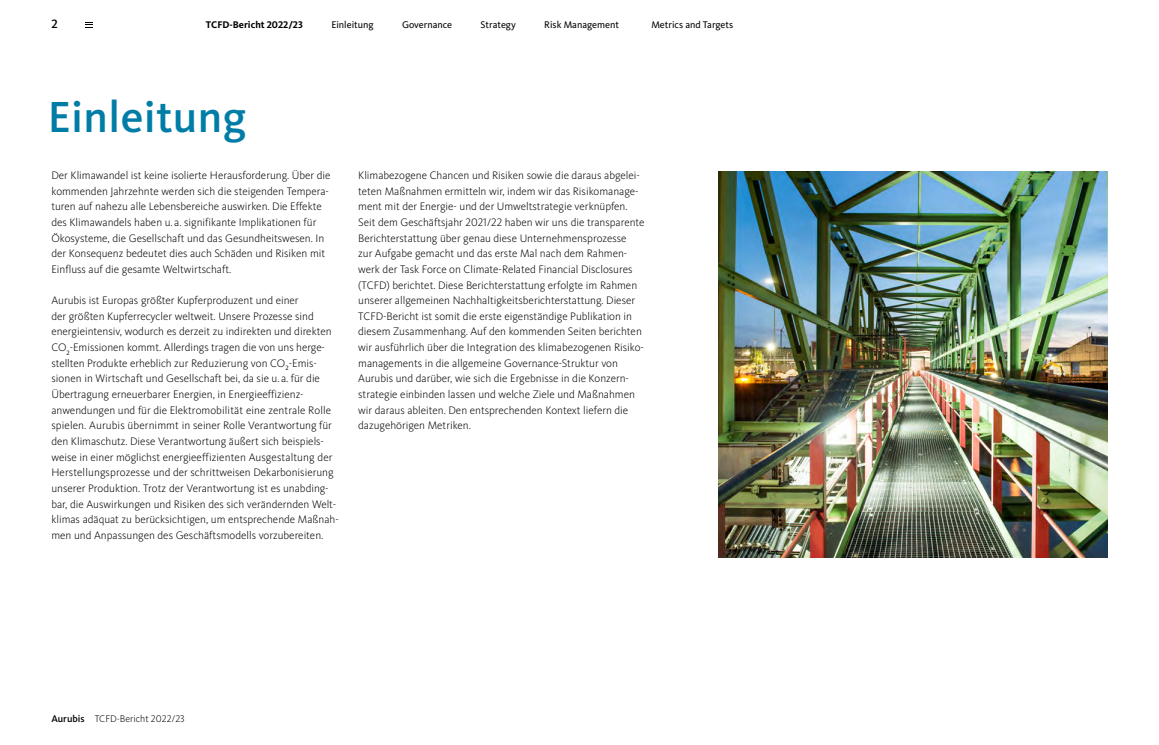
<style>
.page{position:relative;width:1159px;height:745px;background:#fff}
.page>*{position:absolute;margin:0;border:0;box-sizing:border-box;transform-origin:0 0}
.t1{font:500 45px "Kievit Pro";letter-spacing:.01em;color:#007da7}
.t2{font:500 12.5px "Kievit Pro";color:#000}
.t3{font:300 11.25px/15.6px "Kievit Pro";color:#000}
.t4{font:10px "Kievit Pro";color:#000}
.t5{font:300 10px "Kievit Pro";color:#000}
.t6{font:700 10px "Kievit Pro";color:#000}
.s1{font-weight:500}
</style>
<div class="page">
<img style="left:718px;top:171px;width:389px;height:385px">
<svg style="left:86px;top:22px;width:7px;height:6px"></svg>
<p class="t2" style="left:51px;top:16px;width:8px">2</p>
<p class="t6" style="left:206px;top:18px;width:98px">TCFD-Bericht 2022/23</p>
<p class="t4" style="left:331px;top:18px;width:44px">Einleitung</p>
<p class="t4" style="left:402px;top:18px;width:52px">Governance</p>
<p class="t4" style="left:480px;top:18px;width:37px">Strategy</p>
<p class="t4" style="left:544px;top:18px;width:76px">Risk Management</p>
<p class="t4" style="left:651px;top:18px;width:83px">Metrics and Targets</p>
<h1 class="t1" style="left:48px;top:90px;width:200px">Einleitung</h1>
<p class="t3" style="left:51px;top:167px;width:281px">Der Klimawandel ist keine isolierte Herausforderung. Über die kommenden Jahrzehnte werden sich die steigenden Tempera&shy;turen auf nahezu alle Lebensbereiche auswirken. Die Effekte des Klimawandels haben u. a. signifikante Implikationen für Ökosysteme, die Gesellschaft und das Gesundheitswesen. In der Konsequenz bedeutet dies auch Schäden und Risiken mit Einfluss auf die gesamte Weltwirtschaft.</p>
<p class="t3" style="left:51px;top:292px;width:289px">Aurubis ist Europas größter Kupferproduzent und einer<br>der größten Kupferrecycler weltweit. Unsere Prozesse sind energieintensiv, wodurch es derzeit zu indirekten und direkten CO<sub>2</sub>-Emissionen kommt. Allerdings tragen die von uns herge&shy;stellten Produkte erheblich zur Reduzierung von CO<sub>2</sub>-Emis&shy;sionen in Wirtschaft und Gesellschaft bei, da sie u. a. für die Übertragung erneuerbarer Energien, in Energieeffizienz&shy;anwendungen und für die Elektromobilität eine zentrale Rolle spielen. Aurubis übernimmt in seiner Rolle Verantwortung für den Klimaschutz. Diese Verantwortung äußert sich beispiels&shy;weise in einer möglichst energieeffizienten Ausgestaltung der Herstellungsprozesse und der schrittweisen Dekarbonisierung unserer Produktion. Trotz der Verantwortung ist es unabding&shy;bar, die Auswirkungen und Risiken des sich verändernden Welt&shy;klimas adäquat zu berücksichtigen, um entsprechende Maßnah&shy;men und Anpassungen des Geschäftsmodells vorzubereiten.</p>
<p class="t3" style="left:358px;top:167px;width:288px">Klimabezogene Chancen und Risiken sowie die daraus abgelei&shy;teten Maßnahmen ermitteln wir, indem wir das Risikomanage&shy;ment mit der Energie- und der Umweltstrategie verknüpfen.<br>Seit dem Geschäftsjahr 2021/22 haben wir uns die transparente Berichterstattung über genau diese Unternehmensprozesse<br>zur Aufgabe gemacht und das erste Mal nach dem Rahmen&shy;werk der Task Force on Climate-Related Financial Disclosures (TCFD) berichtet. Diese Berichterstattung erfolgte im Rahmen unserer allgemeinen Nachhaltigkeitsberichterstattung. Dieser TCFD-Bericht ist somit die erste eigenständige Publikation in diesem Zusammenhang. Auf den kommenden Seiten berichten wir ausführlich über die Integration des klimabezogenen Risiko&shy;managements in die allgemeine Governance-Struktur von Aurubis und darüber, wie sich die Ergebnisse in die Konzern&shy;strategie einbinden lassen und welche Ziele und Maßnahmen wir daraus ableiten. Den entsprechenden Kontext liefern die dazugehörigen Metriken.</p>
<p class="t5" style="left:51px;top:712px;width:135px"><span class="s1">Aurubis</span> TCFD-Bericht 2022/23</p>
</div>
